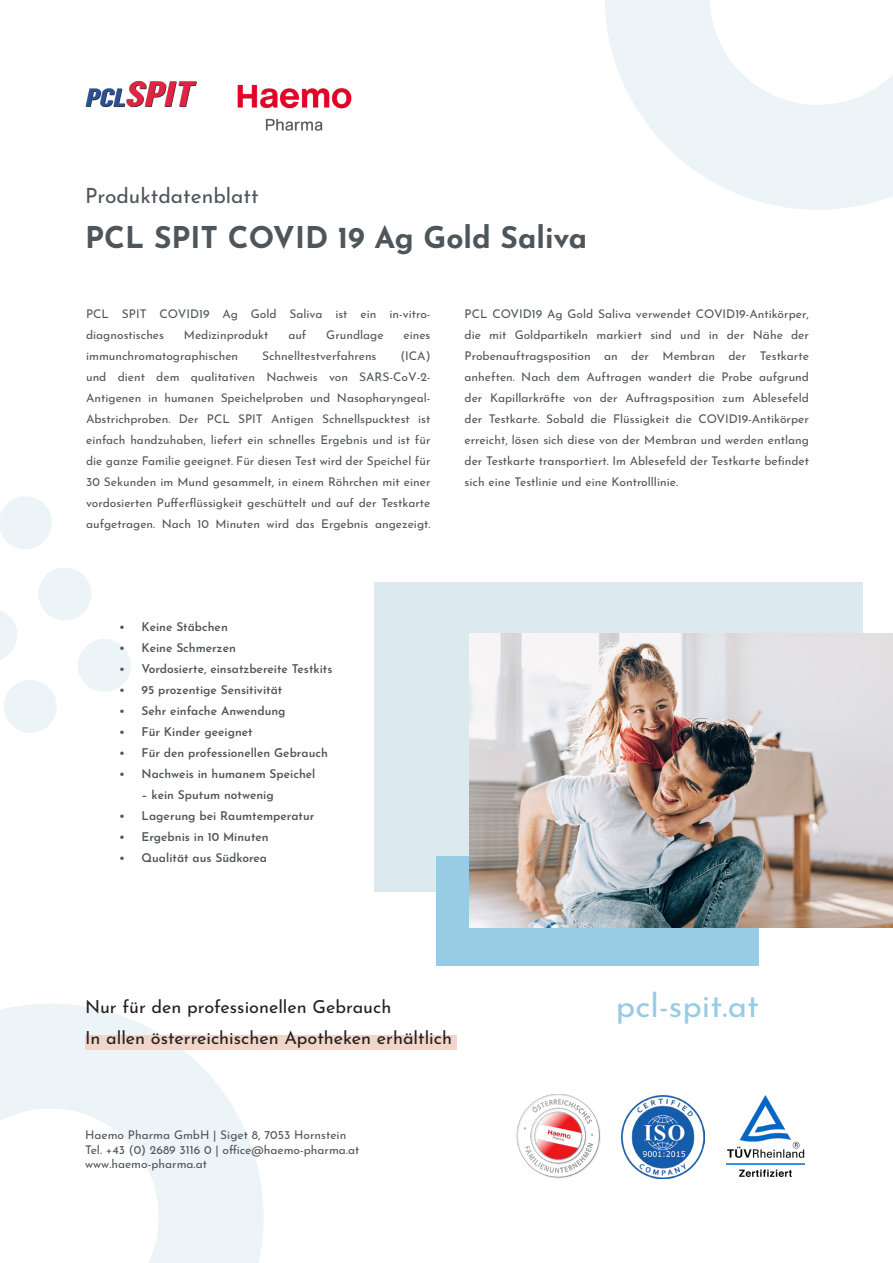
<style>
.page{position:relative;width:893px;height:1263px;background:#fff}
.page>*{position:absolute;margin:0;border:0;box-sizing:border-box;transform-origin:0 0}
.t1{font:33px "Josefin Sans";color:#98cce4}
.t2{font:700 30px "Josefin Sans";color:#4e555b}
.t3{font:21px "Josefin Sans";color:#4e555b}
.t4{font:18px "Josefin Sans";color:#231f20}
.t5{font:12px/21px "Josefin Sans";color:#4e555b;text-align:justify}
.t6{font:600 12px "Josefin Sans";color:#4e555b}
</style>
<div class="page">
<svg style="left:0;top:1004px;width:264px;height:259px"></svg>
<img style="left:237px;top:84px;width:115px;height:47px">
<svg style="left:605px;top:0;width:288px;height:210px"></svg>
<img style="left:85px;top:81px;width:111px;height:26px">
<div style="left:375px;top:582px;width:488px;height:309px;background:#dceaef"></div>
<div style="left:437px;top:856px;width:322px;height:110px;background:#98cce4"></div>
<img style="left:469px;top:633px;width:424px;height:294px">
<svg style="left:0;top:610px;width:17px;height:50px"></svg>
<svg style="left:4px;top:680px;width:53px;height:53px"></svg>
<svg style="left:0;top:496px;width:52px;height:53px"></svg>
<svg style="left:38px;top:568px;width:53px;height:53px"></svg>
<svg style="left:78px;top:639px;width:53px;height:53px"></svg>
<img style="left:726px;top:1095px;width:79px;height:83px">
<img style="left:621px;top:1095px;width:84px;height:83px">
<img style="left:516px;top:1094px;width:84px;height:84px">
<div style="left:85px;top:1035px;width:372px;height:14px;background:#f1d5c9"></div>
<p class="t3" style="left:85px;top:178px;width:175px">Produktdatenblatt</p>
<p class="t2" style="left:85px;top:210px;width:504px">PCL SPIT COVID 19 Ag Gold Saliva</p>
<p class="t5" style="left:86px;top:302px;width:346px">PCL SPIT COVID19 Ag Gold Saliva ist ein in-vitro&shy;diagnostisches</p>
<p class="t5" style="left:184px;top:323px;width:86px">Medizinprodukt</p>
<p class="t5" style="left:288px;top:323px;width:20px">auf</p>
<p class="t5" style="left:326px;top:323px;width:59px">Grundlage</p>
<p class="t5" style="left:403px;top:323px;width:29px">eines</p>
<p class="t5" style="left:86px;top:344px;width:154px">immunchromatographischen</p>
<p class="t5" style="left:262px;top:344px;width:116px">Schnelltestverfahrens</p>
<p class="t5" style="left:86px;top:344px;width:346px;text-indent:314px">(ICA) und dient dem qualitativen Nachweis von SARS-CoV-2- Antigenen in humanen Speichelproben und Nasopharyngeal-Abstrichproben. Der PCL SPIT Antigen Schnellspucktest ist einfach handzuhaben, liefert ein schnelles Ergebnis und ist für die ganze Familie geeignet. Für diesen Test wird der Speichel für 30 Sekunden im Mund gesammelt, in einem Röhrchen mit einer vordosierten Pufferflüssigkeit geschüttelt und auf der Testkarte aufgetragen. Nach 10 Minuten wird das Ergebnis angezeigt.</p>
<p class="t5" style="left:465px;top:302px;width:346px">PCL COVID19 Ag Gold Saliva verwendet COVID19-Antikörper, die mit Goldpartikeln markiert sind und in der Nähe der Probenauftragsposition an der Membran der Testkarte anheften. Nach dem Auftragen wandert die Probe aufgrund der Kapillarkräfte von der Auftragsposition zum Ablesefeld der Testkarte. Sobald die Flüssigkeit die COVID19-Antikörper erreicht, lösen sich diese von der Membran und werden entlang der Testkarte transportiert. Im Ablesefeld der Testkarte befindet sich eine Testlinie und eine Kontrolllinie.</p>
<p class="t6" style="left:119px;top:617px;width:110px">• Keine Stäbchen</p>
<p class="t6" style="left:119px;top:638px;width:118px">• Keine Schmerzen</p>
<p class="t6" style="left:119px;top:659px;width:215px">• Vordosierte, einsatzbereite Testkits</p>
<p class="t6" style="left:119px;top:680px;width:165px">• 95 prozentige Sensitivität</p>
<p class="t6" style="left:119px;top:701px;width:168px">• Sehr einfache Anwendung</p>
<p class="t6" style="left:119px;top:722px;width:135px">• Für Kinder geeignet</p>
<p class="t6" style="left:119px;top:743px;width:210px">• Für den professionellen Gebrauch</p>
<p class="t6" style="left:119px;top:764px;width:198px">• Nachweis in humanem Speichel</p>
<p class="t6" style="left:142px;top:785px;width:134px">– kein Sputum notwenig</p>
<p class="t6" style="left:119px;top:806px;width:197px">• Lagerung bei Raumtemperatur</p>
<p class="t6" style="left:119px;top:827px;width:151px">• Ergebnis in 10 Minuten</p>
<p class="t6" style="left:119px;top:848px;width:150px">• Qualität aus Südkorea</p>
<p class="t4" style="left:85px;top:991px;width:308px">Nur für den professionellen Gebrauch</p>
<p class="t4" style="left:85px;top:1023px;width:368px">In allen österreichischen Apotheken erhältlich</p>
<p class="t5" style="left:85px;top:1123px;width:263px">Haemo Pharma GmbH | Siget 8, 7053 Hornstein</p>
<p class="t5" style="left:85px;top:1137px;width:276px">Tel. +43 (0) 2689 3116 0 | office@haemo-pharma.at</p>
<p class="t5" style="left:85px;top:1152px;width:123px">www.haemo-pharma.at</p>
<p class="t1" style="left:616px;top:978px;width:145px">pcl-spit.at</p>
</div>
